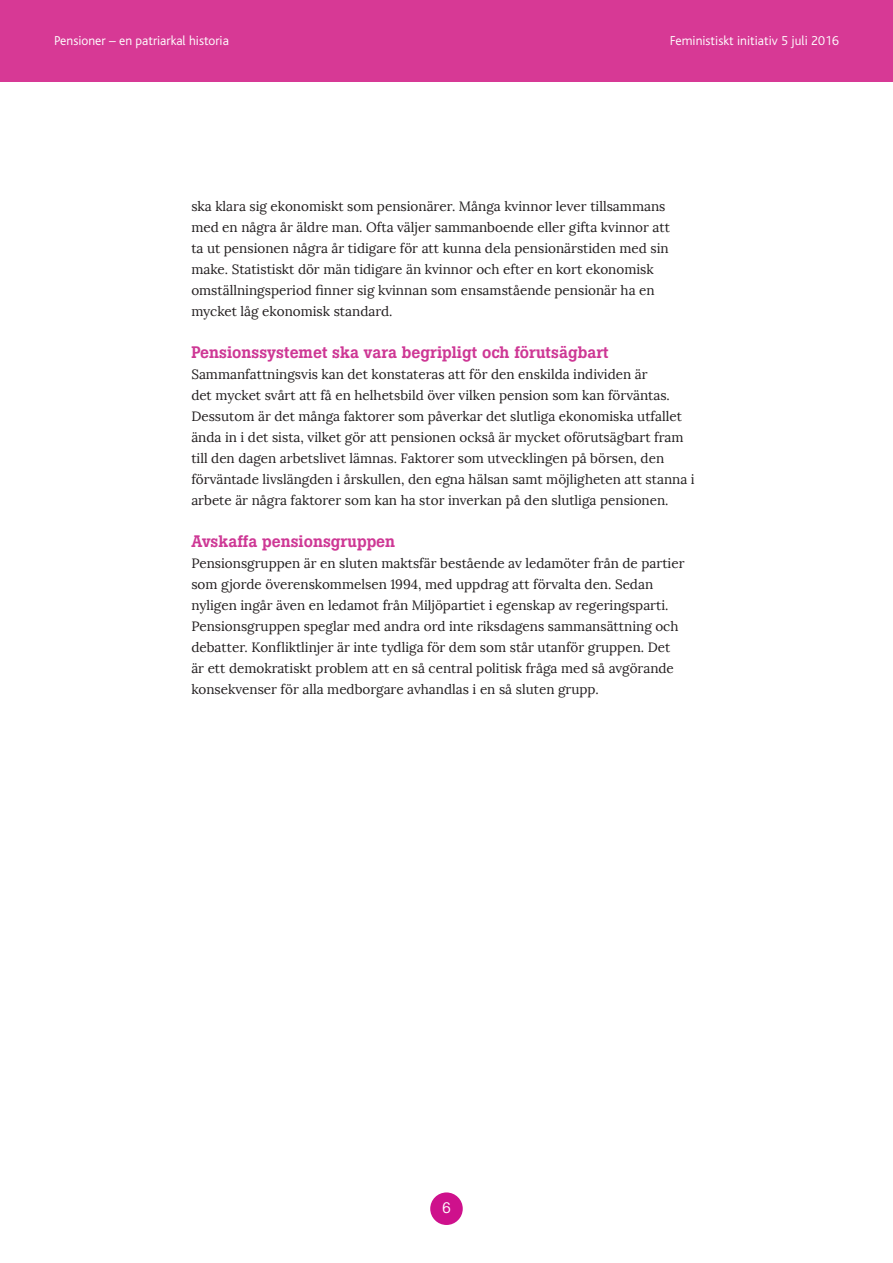
<style>
.page{position:relative;width:893px;height:1263px;background:#fff}
.page>*{position:absolute;margin:0;border:0;box-sizing:border-box;transform-origin:0 0}
.t1{font:500 16.5px "Boton BQ";color:#ce3895}
.t2{font:15px "Boton BQ";color:#fff}
.t3{font:13.5px/21px "Lora";color:#231f20}
.t4{font:300 13.5px "Bliss";color:#fff}
</style>
<div class="page">
<div style="left:0;top:0;width:893px;height:81px;background:#d73995"></div>
<div style="left:430px;top:1192px;width:33px;height:33px;background:#ce118c;border-radius:50%"></div>
<p class="t4" style="left:54px;top:34px;width:176px">Pensioner – en patriarkal historia</p>
<p class="t4" style="left:670px;top:34px;width:171px">Feministiskt initiativ 5 juli 2016</p>
<p class="t3" style="left:191px;top:195px;width:480px">ska klara sig ekonomiskt som pensionärer. Många kvinnor lever tillsammans med en några år äldre man. Ofta väljer sammanboende eller gifta kvinnor att ta ut pensionen några år tidigare för att kunna dela pensionärstiden med sin make. Statistiskt dör män tidigare än kvinnor och efter en kort ekonomisk omställningsperiod finner sig kvinnan som ensamstående pensionär ha en mycket låg ekonomisk standard.</p>
<p class="t1" style="left:191px;top:343px;width:419px">Pensionssystemet ska vara begripligt och förutsägbart</p>
<p class="t3" style="left:191px;top:363px;width:505px">Sammanfattningsvis kan det konstateras att för den enskilda individen är<br>det mycket svårt att få en helhetsbild över vilken pension som kan förväntas.<br>Dessutom är det många faktorer som påverkar det slutliga ekonomiska utfallet ända in i det sista, vilket gör att pensionen också är mycket oförutsägbart fram till den dagen arbetslivet lämnas. Faktorer som utvecklingen på börsen, den förväntade livslängden i årskullen, den egna hälsan samt möjligheten att stanna i arbete är några faktorer som kan ha stor inverkan på den slutliga pensionen.</p>
<p class="t1" style="left:191px;top:532px;width:205px">Avskaffa pensionsgruppen</p>
<p class="t3" style="left:191px;top:552px;width:495px">Pensionsgruppen är en sluten maktsfär bestående av ledamöter från de partier som gjorde överenskommelsen 1994, med uppdrag att förvalta den. Sedan nyligen ingår även en ledamot från Miljöpartiet i egenskap av regeringsparti.<br>Pensionsgruppen speglar med andra ord inte riksdagens sammansättning och debatter. Konfliktlinjer är inte tydliga för dem som står utanför gruppen. Det är ett demokratiskt problem att en så central politisk fråga med så avgörande konsekvenser för alla medborgare avhandlas i en så sluten grupp.</p>
<p class="t2" style="left:442px;top:1198px;width:10px">6</p>
</div>
